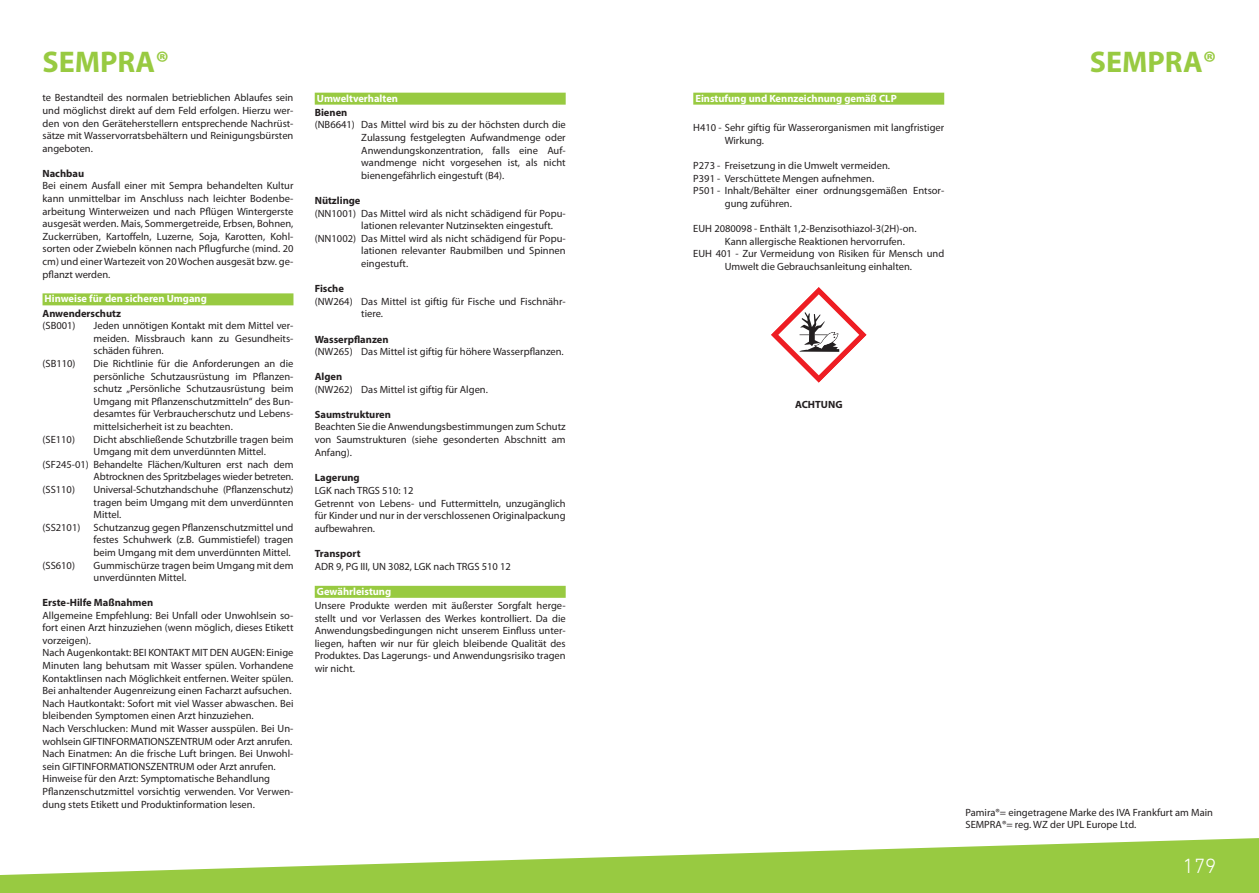
<style>
.page{position:relative;width:1259px;height:893px;background:#fff}
.page>*{position:absolute;margin:0;border:0;box-sizing:border-box;transform-origin:0 0}
.t1{font:700 30px "Myriad Pro";color:#98ca41}
.t2{font:300 21px "DIN Next LT Pro";color:#fff}
.t3{font:10.5px/12.6px "Myriad Pro";color:#231f20;text-align:justify}
.t4{font:700 10.5px "Myriad Pro";color:#231f20}
.t5{font:700 10.5px "Myriad Pro";color:#fff}
</style>
<div class="page">
<svg style="left:0;top:838px;width:1259px;height:55px;fill:#98ca41"></svg>
<div style="left:43px;top:293px;width:250px;height:12px;background:#98ca41"></div>
<div style="left:315px;top:93px;width:251px;height:12px;background:#98ca41"></div>
<div style="left:315px;top:586px;width:251px;height:12px;background:#98ca41"></div>
<div style="left:693px;top:93px;width:251px;height:12px;background:#98ca41"></div>
<svg style="left:771px;top:287px;width:96px;height:96px"></svg>
<h1 class="t1" style="left:43px;top:43px;width:128px">SEMPRA®</h1>
<h1 class="t1" style="left:1090px;top:43px;width:128px">SEMPRA®</h1>
<p class="t3" style="left:43px;top:91px;width:252px">te Bestandteil des normalen betrieblichen Ablaufes sein und möglichst direkt auf dem Feld erfolgen. Hierzu wer&shy;den von den Geräteherstellern entsprechende Nachrüst&shy;sätze mit Wasservorratsbehältern und Reinigungsbürsten angeboten.</p>
<p class="t4" style="left:43px;top:166px;width:43px">Nachbau</p>
<p class="t3" style="left:43px;top:179px;width:252px">Bei einem Ausfall einer mit Sempra behandelten Kultur kann unmittelbar im Anschluss nach leichter Bodenbe&shy;arbeitung Winterweizen und nach Pflügen Wintergerste ausgesät werden. Mais, Sommergetreide, Erbsen, Bohnen, Zuckerrüben, Kartoffeln, Luzerne, Soja, Karotten, Kohl&shy;sorten oder Zwiebeln können nach Pflugfurche (mind. 20 cm) und einer Wartezeit von 20 Wochen ausgesät bzw. ge&shy;pflanzt werden.</p>
<p class="t5" style="left:45px;top:292px;width:164px">Hinweise für den sicheren Umgang</p>
<p class="t4" style="left:43px;top:306px;width:80px">Anwenderschutz</p>
<p class="t3" style="left:43px;top:319px;width:34px">(SB001)</p>
<p class="t3" style="left:94px;top:319px;width:201px">Jeden unnötigen Kontakt mit dem Mittel ver&shy;meiden. Missbrauch kann zu Gesundheits&shy;schäden führen.</p>
<p class="t3" style="left:43px;top:357px;width:34px">(SB110)</p>
<p class="t3" style="left:94px;top:357px;width:201px">Die Richtlinie für die Anforderungen an die persönliche Schutzausrüstung im Pflanzen&shy;schutz „Persönliche Schutzausrüstung beim Umgang mit Pflanzenschutzmitteln“ des Bun&shy;desamtes für Verbraucherschutz und Lebens&shy;mittelsicherheit ist zu beachten.</p>
<p class="t3" style="left:43px;top:433px;width:34px">(SE110)</p>
<p class="t3" style="left:94px;top:433px;width:201px">Dicht abschließende Schutzbrille tragen beim</p>
<p class="t3" style="left:94px;top:445px;width:174px">Umgang mit dem unverdünnten Mittel.</p>
<p class="t3" style="left:43px;top:458px;width:252px">(SF245-01) Behandelte Flächen/Kulturen erst nach dem</p>
<p class="t3" style="left:94px;top:470px;width:201px">Abtrocknen des Spritzbelages wieder betreten.</p>
<p class="t3" style="left:43px;top:483px;width:34px">(SS110)</p>
<p class="t3" style="left:94px;top:483px;width:201px">Universal-Schutzhandschuhe (Pflanzenschutz) tragen beim Umgang mit dem unverdünnten Mittel.</p>
<p class="t3" style="left:43px;top:521px;width:39px">(SS2101)</p>
<p class="t3" style="left:94px;top:521px;width:201px">Schutzanzug gegen Pflanzenschutzmittel und festes Schuhwerk (z.B. Gummistiefel) tragen beim Umgang mit dem unverdünnten Mittel.</p>
<p class="t3" style="left:43px;top:559px;width:34px">(SS610)</p>
<p class="t3" style="left:94px;top:559px;width:201px">Gummischürze tragen beim Umgang mit dem unverdünnten Mittel.</p>
<p class="t4" style="left:43px;top:596px;width:112px">Erste-Hilfe Maßnahmen</p>
<p class="t3" style="left:43px;top:609px;width:252px;text-align:left">Allgemeine Empfehlung: Bei Unfall oder Unwohlsein so&shy;fort einen Arzt hinzuziehen (wenn möglich, dieses Etikett vorzeigen).<br>Nach Augenkontakt: BEI KONTAKT MIT DEN AUGEN: Einige Minuten lang behutsam mit Wasser spülen. Vorhandene Kontaktlinsen nach Möglichkeit entfernen. Weiter spülen.<br>Bei anhaltender Augenreizung einen Facharzt aufsuchen.<br>Nach Hautkontakt: Sofort mit viel Wasser abwaschen. Bei bleibenden Symptomen einen Arzt hinzuziehen.<br>Nach Verschlucken: Mund mit Wasser ausspülen. Bei Un&shy;wohlsein GIFTINFORMATIONSZENTRUM oder Arzt anrufen.<br>Nach Einatmen: An die frische Luft bringen. Bei Unwohl&shy;sein GIFTINFORMATIONSZENTRUM oder Arzt anrufen.<br>Hinweise für den Arzt: Symptomatische Behandlung Pflanzenschutzmittel vorsichtig verwenden. Vor Verwen&shy;dung stets Etikett und Produktinformation lesen.</p>
<p class="t5" style="left:317px;top:91px;width:83px">Umweltverhalten</p>
<p class="t4" style="left:315px;top:105px;width:34px">Bienen</p>
<p class="t3" style="left:361px;top:118px;width:206px;text-indent:-47px">(NB6641) Das Mittel wird bis zu der höchsten durch die Zulassung festgelegten Aufwandmenge oder Anwendungskonzentration, falls eine Auf&shy;wandmenge nicht vorgesehen ist, als nicht bienengefährlich eingestuft (B4).</p>
<p class="t4" style="left:315px;top:194px;width:47px">Nützlinge</p>
<p class="t3" style="left:315px;top:207px;width:252px">(NN1001) Das Mittel wird als nicht schädigend für Popu-</p>
<p class="t3" style="left:361px;top:219px;width:193px">lationen relevanter Nutzinsekten eingestuft.</p>
<p class="t3" style="left:315px;top:232px;width:252px">(NN1002) Das Mittel wird als nicht schädigend für Popu-</p>
<p class="t3" style="left:361px;top:244px;width:206px">lationen relevanter Raubmilben und Spinnen</p>
<p class="t3" style="left:361px;top:257px;width:48px">eingestuft.</p>
<p class="t4" style="left:315px;top:282px;width:31px">Fische</p>
<p class="t3" style="left:361px;top:295px;width:206px;text-indent:-47px">(NW264) Das Mittel ist giftig für Fische und Fischnähr&shy;tiere.</p>
<p class="t4" style="left:315px;top:332px;width:75px">Wasserpflanzen</p>
<p class="t3" style="left:315px;top:345px;width:250px">(NW265) Das Mittel ist giftig für höhere Wasserpflanzen.</p>
<p class="t4" style="left:315px;top:370px;width:29px">Algen</p>
<p class="t3" style="left:315px;top:383px;width:175px">(NW262) Das Mittel ist giftig für Algen.</p>
<p class="t4" style="left:315px;top:407px;width:78px">Saumstrukturen</p>
<p class="t3" style="left:315px;top:420px;width:252px">Beachten Sie die Anwendungsbestimmungen zum Schutz von Saumstrukturen (siehe gesonderten Abschnitt am Anfang).</p>
<p class="t4" style="left:315px;top:471px;width:47px">Lagerung</p>
<p class="t3" style="left:315px;top:484px;width:252px;text-align:left">LGK nach TRGS 510: 12<br>Getrennt von Lebens- und Futtermitteln, unzugänglich für Kinder und nur in der verschlossenen Originalpackung aufbewahren.</p>
<p class="t4" style="left:315px;top:547px;width:47px">Transport</p>
<p class="t3" style="left:315px;top:560px;width:198px">ADR 9, PG III, UN 3082, LGK nach TRGS 510 12</p>
<p class="t5" style="left:317px;top:584px;width:76px">Gewährleistung</p>
<p class="t3" style="left:315px;top:599px;width:252px">Unsere Produkte werden mit äußerster Sorgfalt herge&shy;stellt und vor Verlassen des Werkes kontrolliert. Da die Anwendungsbedingungen nicht unserem Einfluss unter&shy;liegen, haften wir nur für gleich bleibende Qualität des Produktes. Das Lagerungs- und Anwendungsrisiko tragen wir nicht.</p>
<p class="t5" style="left:695px;top:91px;width:203px">Einstufung und Kennzeichnung gemäß CLP</p>
<p class="t3" style="left:725px;top:121px;width:221px;text-indent:-32px">H410 - Sehr giftig für Wasserorganismen mit langfristiger<br>Wirkung.</p>
<p class="t3" style="left:693px;top:159px;width:198px">P273 - Freisetzung in die Umwelt vermeiden.</p>
<p class="t3" style="left:693px;top:172px;width:182px">P391 - Verschüttete Mengen aufnehmen.</p>
<p class="t3" style="left:693px;top:184px;width:252px">P501 - Inhalt/Behälter einer ordnungsgemäßen Entsor-</p>
<p class="t3" style="left:725px;top:197px;width:69px">gung zuführen.</p>
<p class="t3" style="left:693px;top:222px;width:225px">EUH 2080098 - Enthält 1,2-Benzisothiazol-3(2H)-on.</p>
<p class="t3" style="left:725px;top:235px;width:182px">Kann allergische Reaktionen hervorrufen.</p>
<p class="t3" style="left:693px;top:247px;width:252px">EUH 401 - Zur Vermeidung von Risiken für Mensch und</p>
<p class="t3" style="left:725px;top:260px;width:189px">Umwelt die Gebrauchsanleitung einhalten.</p>
<p class="t4" style="left:795px;top:397px;width:49px">ACHTUNG</p>
<p class="t3" style="left:965px;top:806px;width:249px">Pamira®= eingetragene Marke des IVA Frankfurt am Main<br>SEMPRA®= reg. WZ der UPL Europe Ltd.</p>
<h2 class="t2" style="left:1183px;top:853px;width:35px">179</h2>
</div>
